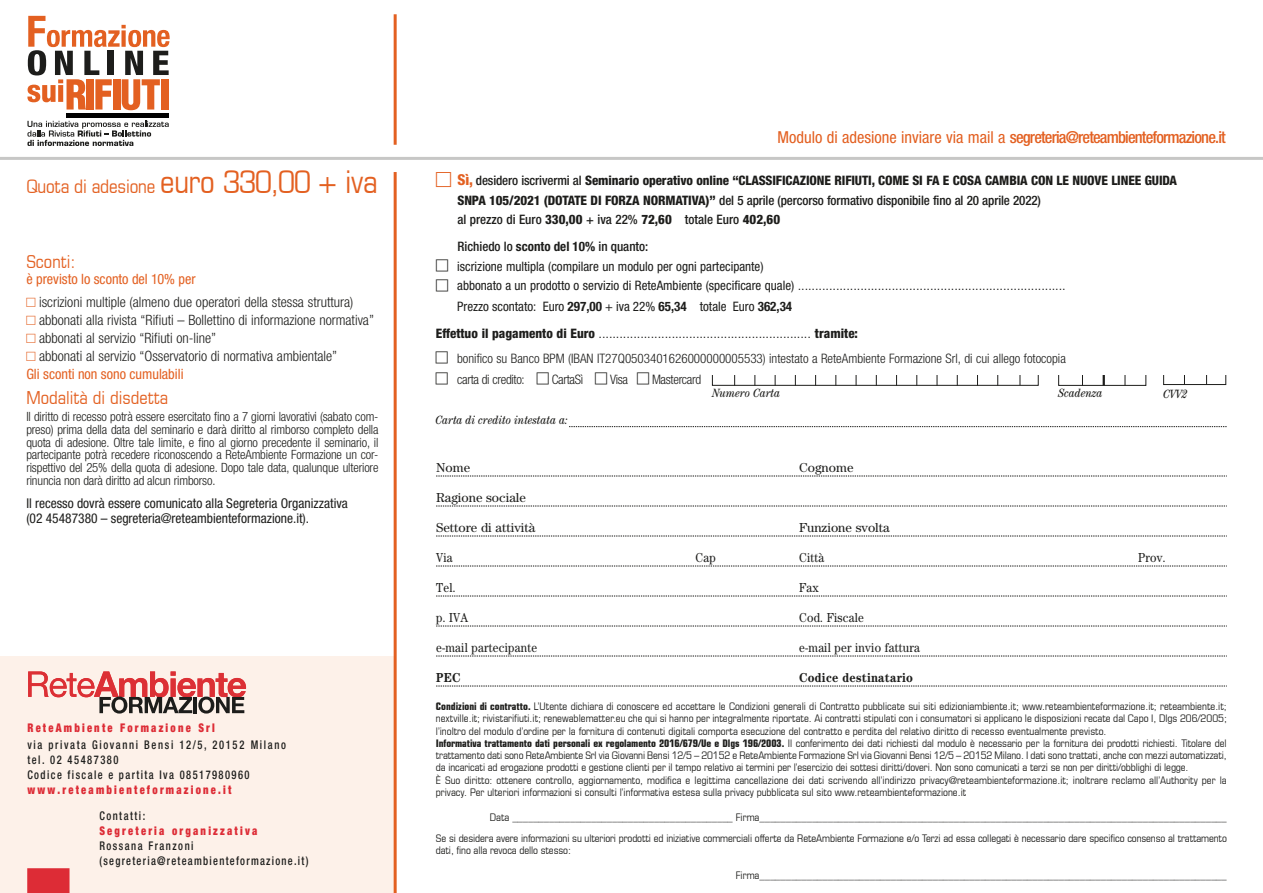
<style>
.page{position:relative;width:1263px;height:893px;background:#fff}
.page>*{position:absolute;margin:0;border:0;box-sizing:border-box;transform-origin:0 0}
.t1{font:condensed 18.75px "Eurostile";letter-spacing:-.01em;color:#e36021}
.t2{font:condensed 18px "Eurostile";color:#e36021}
.t3{font:500 condensed 16.5px "Helvetica Neue LT Std";letter-spacing:-.05em;color:#e36021}
.t4{font:300 condensed 14.25px/18px "Helvetica Neue LT Std";color:#1d1d1b}
.t5{font:condensed 14.25px "Helvetica Neue LT Std";color:#e36021}
.t6{font:condensed 13.5px/15px "Helvetica Neue LT Std";color:#1d1d1b}
.t7{font:800 condensed 13.05px/19.5px "Helvetica Neue LT Std";letter-spacing:-.01em;color:#1d1d1b}
.t8{font:condensed 13.05px/19.5px "Helvetica Neue LT Std";color:#1d1d1b}
.t9{font:300 condensed 13.05px/21px "Helvetica Neue LT Std";color:#1d1d1b}
.t10{font:13.05px "Century";letter-spacing:.02em;color:#1d1d1b;scale:.88 1}
.t11{font:13.05px "Century";color:#1d1d1b}
.t12{font:700 13.05px "Century";letter-spacing:.02em;color:#1d1d1b;scale:.88 1}
.t13{font:300 condensed 13.05px "Helvetica Neue LT Std";letter-spacing:-.025em;color:#1d1d1b}
.t14{font:13.05px "Century";letter-spacing:.02em;color:#1d1d1b}
.t15{font:300 condensed 12.75px/12.8px "Helvetica Neue LT Std";letter-spacing:-.01em;color:#1d1d1b;text-align:justify}
.t16{font:condensed 12px "Helvetica Neue LT Std";color:#1d1d1b}
.t17{font:500 condensed 12px/15px "Helvetica Neue LT Std";letter-spacing:.135em;color:#1d1d1b;scale:.88 1}
.t18{font:900 condensed 12px "Helvetica Neue LT Std";letter-spacing:.21em;color:#dd2c36;scale:.88 1}
.t19{font:italic condensed 12px "Century";color:#1d1d1b}
.t20{font:condensed 10.5px/12.3px "Eurostile";color:#1d1d1b}
.s1{font-size:31.5px}
.s2{font-weight:400}
.s3{font-size:15px;color:#e36021}
.s4{font-weight:500}
.s5{font-weight:700}
.s6{font-size:13.05px}
.s7{font-weight:800;font-size:13.05px}
</style>
<div class="page">
<div style="left:0;top:657px;width:396px;height:236px;background:#fdf1e9"></div>
<div style="left:27px;top:868px;width:43px;height:25px;background:#dd2c36"></div>
<hr style="left:394px;top:172px;width:3px;height:721px;background:#e36021">
<hr style="left:394px;top:14px;width:3px;height:131px;background:#e36021">
<hr style="left:0;top:157px;width:1263px;height:3px;background:#c7c7c6">
<svg style="left:436px;top:476px;width:791px;height:1px"></svg>
<svg style="left:436px;top:506px;width:791px;height:1px"></svg>
<svg style="left:436px;top:536px;width:791px;height:1px"></svg>
<svg style="left:436px;top:566px;width:791px;height:1px"></svg>
<svg style="left:436px;top:596px;width:791px;height:1px"></svg>
<svg style="left:436px;top:626px;width:791px;height:1px"></svg>
<svg style="left:436px;top:656px;width:791px;height:1px"></svg>
<svg style="left:436px;top:686px;width:791px;height:1px"></svg>
<svg style="left:569px;top:426px;width:658px;height:1px"></svg>
<div style="left:1058px;top:366px;width:88px;height:20px;border:1px solid #1d1d1b"></div>
<hr style="left:1102px;top:367px;width:3px;height:19px;background:#1d1d1b">
<div style="left:712px;top:366px;width:327px;height:20px;border:1px solid #1d1d1b"></div>
<div style="left:1163px;top:366px;width:63px;height:19px;border:1px solid #1d1d1b"></div>
<div style="left:712px;top:365px;width:515px;height:10px;background:#fff"></div>
<div style="left:67px;top:113px;width:102px;height:5px;background:#000"></div>
<svg style="left:27px;top:16px;width:143px;height:94px"></svg>
<div style="left:161px;top:79px;width:7px;height:31px;background:#e36021"></div>
<svg style="left:27px;top:121px;width:142px;height:25px"></svg>
<svg style="left:28px;top:671px;width:218px;height:43px"></svg>
<h1 class="t1" style="left:26px;top:175px;width:353px">Quota di adesione <span class="s1">euro 330,00 + iva</span></h1>
<h2 class="t2" style="left:26px;top:251px;width:50px">Sconti:</h2>
<h3 class="t5" style="left:26px;top:271px;width:171px">è previsto lo sconto del 10% per</h3>
<p class="t4" style="left:39px;top:292px;width:336px">iscrizioni multiple (almeno due operatori della stessa struttura) abbonati alla rivista “Rifiuti – Bollettino di informazione normativa” abbonati al servizio “Rifiuti on-line”<br>abbonati al servizio “Osservatorio di normativa ambientale”</p>
<h3 class="t5" style="left:26px;top:366px;width:159px">Gli sconti non sono cumulabili</h3>
<h2 class="t2" style="left:26px;top:387px;width:143px">Modalità di disdetta</h2>
<p class="t15" style="left:26px;top:410px;width:354px">Il diritto di recesso potrà essere esercitato fino a 7 giorni lavorativi (sabato com&shy;preso) prima della data del seminario e darà diritto al rimborso completo della quota di adesione. Oltre tale limite, e fino al giorno precedente il seminario, il partecipante potrà recedere riconoscendo a ReteAmbiente Formazione un cor&shy;rispettivo del 25% della quota di adesione. Dopo tale data, qualunque ulteriore rinuncia non darà diritto ad alcun rimborso.</p>
<p class="t6" style="left:26px;top:496px;width:323px">Il recesso dovrà essere comunicato alla Segreteria Organizzativa (02 45487380 – segreteria@reteambienteformazione.it).</p>
<p class="t18" style="left:27px;top:720px;width:215px">ReteAmbiente Formazione Srl</p>
<p class="t17" style="left:27px;top:737px;width:295px">via privata Giovanni Bensi 12/5, 20152 Milano tel. 02 45487380<br>Codice fiscale e partita Iva 08517980960</p>
<p class="t18" style="left:27px;top:782px;width:233px">www.reteambienteformazione.it</p>
<p class="t17" style="left:99px;top:808px;width:54px">Contatti:</p>
<p class="t18" style="left:99px;top:823px;width:181px">Segreteria organizzativa</p>
<p class="t17" style="left:99px;top:838px;width:239px">Rossana Franzoni (segreteria@reteambienteformazione.it)</p>
<h3 class="t3" style="left:777px;top:127px;width:450px"><span class="s2">Modulo di adesione inviare via mail a</span> segreteria@reteambienteformazione.it</h3>
<p class="t7" style="left:457px;top:171px;width:721px"><span class="s3">Sì,</span> <span class="s4">desidero iscrivermi al</span> Seminario operativo online “CLASSIFICAZIONE RIFIUTI, COME SI FA E COSA CAMBIA CON LE NUOVE LINEE GUIDA<br>SNPA 105/2021 (DOTATE DI FORZA NORMATIVA)” <span class="s4">del 5 aprile (percorso formativo disponibile fino al 20 aprile 2022)<br>al prezzo di Euro</span> 330,00 <span class="s4">+ iva 22%</span> 72,60 <span class="s4">totale Euro</span> 402,60</p>
<p class="t8" style="left:457px;top:237px;width:308px"><span class="s4">Richiedo lo</span> <span class="s5">sconto del 10%</span> <span class="s4">in quanto:<br></span>iscrizione multipla (compilare un modulo per ogni partecipante)</p>
<p class="t16" style="left:457px;top:279px;width:610px"><span class="s6">abbonato a un prodotto o servizio di ReteAmbiente (specificare quale)</span> .............................................................................</p>
<p class="t8" style="left:457px;top:297px;width:336px">Prezzo scontato: Euro <span class="s5">297,00</span> + iva 22% <span class="s5">65,34</span> totale Euro <span class="s5">362,34</span></p>
<p class="t16" style="left:436px;top:327px;width:424px"><span class="s7">Effettuo il pagamento di Euro</span> ............................................................. <span class="s7">tramite:</span></p>
<p class="t9" style="left:457px;top:347px;width:610px">bonifico su Banco BPM (IBAN IT27Q0503401626000000005533) intestato a ReteAmbiente Formazione Srl, di cui allego fotocopia carta di credito:</p>
<p class="t13" style="left:552px;top:372px;width:33px">CartaSì</p>
<p class="t9" style="left:610px;top:368px;width:20px">Visa</p>
<p class="t13" style="left:652px;top:372px;width:51px">Mastercard</p>
<p class="t19" style="left:436px;top:413px;width:134px">Carta di credito intestata a:</p>
<p class="t19" style="left:712px;top:386px;width:70px">Numero Carta</p>
<p class="t19" style="left:1058px;top:386px;width:46px">Scadenza</p>
<p class="t19" style="left:1163px;top:387px;width:25px">CVV2</p>
<p class="t14" style="left:436px;top:459px;width:36px">Nome</p>
<p class="t11" style="left:799px;top:459px;width:56px">Cognome</p>
<p class="t11" style="left:436px;top:489px;width:91px">Ragione sociale</p>
<p class="t11" style="left:436px;top:519px;width:101px">Settore di attività</p>
<p class="t11" style="left:799px;top:519px;width:92px">Funzione svolta</p>
<p class="t10" style="left:436px;top:549px;width:20px">Via</p>
<p class="t10" style="left:696px;top:549px;width:25px">Cap</p>
<p class="t10" style="left:799px;top:549px;width:30px">Città</p>
<p class="t10" style="left:1138px;top:549px;width:33px">Prov.</p>
<p class="t10" style="left:436px;top:579px;width:24px">Tel.</p>
<p class="t10" style="left:799px;top:579px;width:24px">Fax</p>
<p class="t10" style="left:436px;top:609px;width:38px">p. IVA</p>
<p class="t10" style="left:799px;top:609px;width:75px">Cod. Fiscale</p>
<p class="t10" style="left:436px;top:639px;width:116px">e-mail partecipante</p>
<p class="t10" style="left:799px;top:639px;width:139px">e-mail per invio fattura</p>
<p class="t12" style="left:436px;top:669px;width:30px">PEC</p>
<p class="t12" style="left:799px;top:669px;width:131px">Codice destinatario</p>
<p class="t20" style="left:436px;top:700px;width:792px"><span class="s5">Condizioni di contratto.</span> L’Utente dichiara di conoscere ed accettare le Condizioni generali di Contratto pubblicate sui siti edizioniambiente.it; www.reteambienteformazione.it; reteambiente.it; nextville.it; rivistarifiuti.it; renewablematter.eu che qui si hanno per integralmente riportate. Ai contratti stipulati con i consumatori si applicano le disposizioni recate dal Capo I, Dlgs 206/2005; l’inoltro del modulo d’ordine per la fornitura di contenuti digitali comporta esecuzione del contratto e perdita del relativo diritto di recesso eventualmente previsto.<br><span class="s5">Informativa trattamento dati personali ex regolamento 2016/679/Ue e Dlgs 196/2003.</span> Il conferimento dei dati richiesti dal modulo è necessario per la fornitura dei prodotti richiesti. Titolare del trattamento dati sono ReteAmbiente Srl via Giovanni Bensi 12/5 – 20152 e ReteAmbiente Formazione Srl via Giovanni Bensi 12/5 – 20152 Milano. I dati sono trattati, anche con mezzi automatizzati, da incaricati ad erogazione prodotti e gestione clienti per il tempo relativo ai termini per l’esercizio dei sottesi diritti/doveri. Non sono comunicati a terzi se non per diritti/obblighi di legge.<br>È Suo diritto: ottenere controllo, aggiornamento, modifica e legittima cancellazione dei dati scrivendo all’indirizzo privacy@reteambienteformazione.it; inoltrare reclamo all’Authority per la privacy. Per ulteriori informazioni si consulti l’informativa estesa sulla privacy pubblicata sul sito www.reteambienteformazione.it</p>
<p class="t20" style="left:436px;top:807px;width:792px;line-height:20.9px;text-align:right">Data __________________________________________ Firma_________________________________________________________________________________________<br>Se si desidera avere informazioni su ulteriori prodotti ed iniziative commerciali offerte da ReteAmbiente Formazione e/o Terzi ad essa collegati è necessario dare specifico consenso al trattamento</p>
<p class="t20" style="left:436px;top:844px;width:137px">dati, fino alla revoca dello stesso:</p>
<p class="t20" style="left:736px;top:869px;width:492px">Firma_________________________________________________________________________________________</p>
</div>
